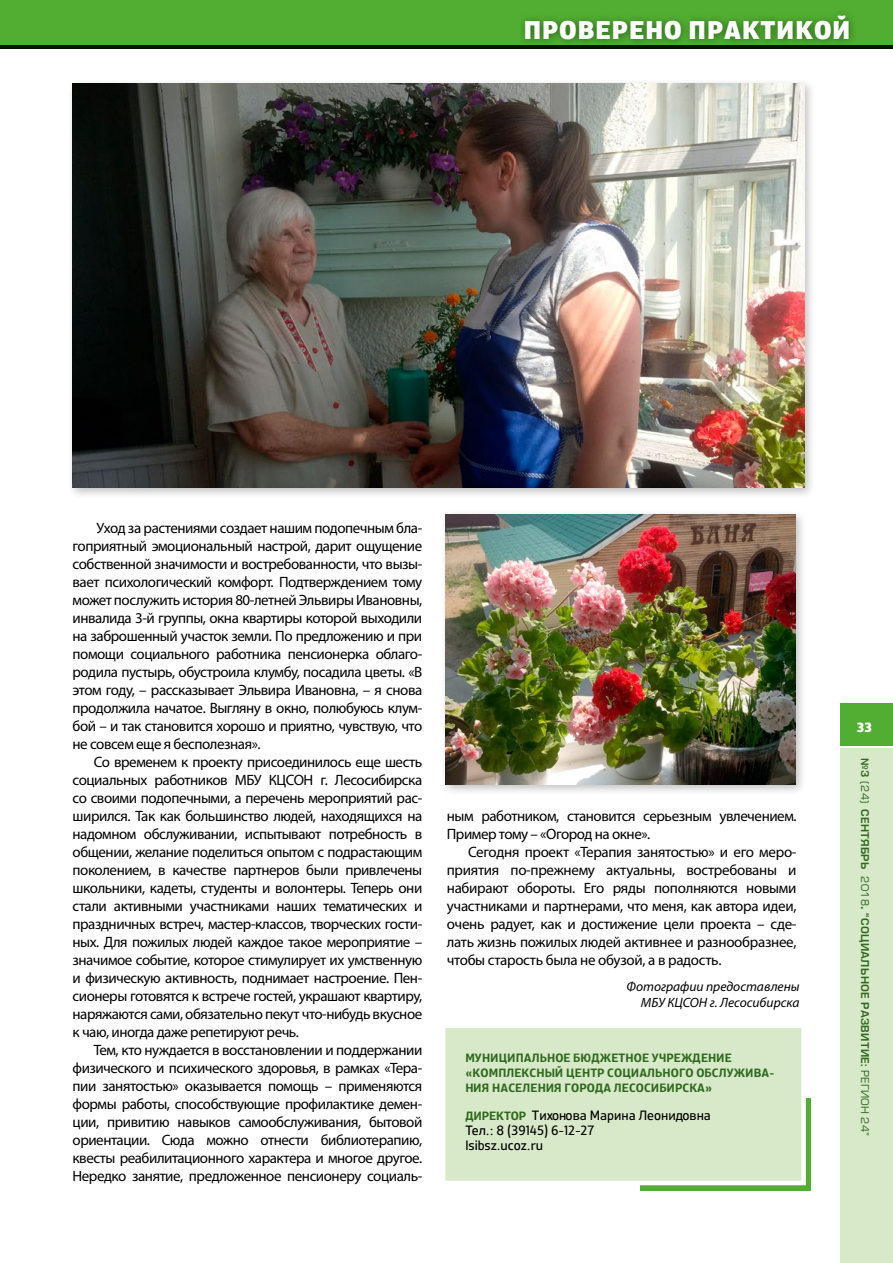
<style>
.page{position:relative;width:893px;height:1263px;background:#fff}
.page>*{position:absolute;margin:0;border:0;box-sizing:border-box;transform-origin:0 0}
.t1{font:900 25.5px "XXII Centar";letter-spacing:.04em;color:#fff}
.t2{font:15px/18px "Myriad Pro";letter-spacing:-.03em;color:#000;text-align:justify}
.t3{font:13.5px/15px "XXII Centar";color:#000}
.t4{font:italic 13.5px/16.2px "Myriad Pro";color:#000;text-align:right}
.t5{font:900 13.5px "XXII Centar";color:#fff}
.t6{font:700 12px/15px "XXII Centar";letter-spacing:.01em;color:#2e691d}
.t7{font:10.5px "Europe Demi Normal";letter-spacing:.03em;color:#2e691d}
.s1{font-weight:700;font-size:12px;color:#2e691d}
.s2{font-family:"Helvetica Neue";font-weight:500}
.s3{font-family:"Europe"}
.s4{font-family:"Europe";font-weight:700}
</style>
<div class="page">
<div style="left:841px;top:704px;width:52px;height:42px;background:#52ae32"></div>
<div style="left:841px;top:748px;width:52px;height:515px;background:#d8e9c9"></div>
<div style="left:0;top:0;width:893px;height:49px;background:#52ae32"></div>
<svg style="left:522px;top:14px;width:332px;height:30px"></svg>
<hr style="left:0;top:45px;width:893px;height:4px;background:#011400">
<div style="left:67px;top:78px;width:749px;height:421px;background:#000;opacity:.25"></div>
<img style="left:73px;top:83px;width:731px;height:405px">
<div style="left:640px;top:1098px;width:170px;height:92px;background:linear-gradient(to right,#52ae32,#52ae32)"></div>
<div style="left:441px;top:1023px;width:365px;height:162px;background:#d8e9c9;border:4px solid #fff"></div>
<div style="left:440px;top:509px;width:366px;height:287px;background:#000;opacity:.25"></div>
<img style="left:445px;top:515px;width:350px;height:269px">
<h1 class="t1" style="left:524px;top:14px;width:90px">ПРОВЕРЕНО</h1>
<h1 class="t1" style="left:689px;top:14px;width:163px">ПРАКТИ КОЙ</h1>
<h1 class="t1" style="left:592px;top:10px;width:258px">немного истории</h1>
<h1 class="t1" style="left:597px;top:14px;width:17px">Е</h1>
<h1 class="t1" style="left:597px;top:14px;width:18px">ЕЕЕЕ</h1>
<p class="t2" style="left:73px;top:518px;width:351px;text-indent:24px">Уход за растениями создает нашим подопечным бла&shy;гоприятный эмоциональный настрой, дарит ощущение собственной значимости и востребованности, что вызы&shy;вает психологический комфорт. Подтверждением тому может послужить история 80-летней Эльвиры Ивановны, инвалида 3-й группы, окна квартиры которой выходили на заброшенный участок земли. По предложению и при помощи социального работника пенсионерка облаго&shy;родила пустырь, обустроила клумбу, посадила цветы. «В этом году, – рассказывает Эльвира Ивановна, – я снова продолжила начатое. Выгляну в окно, полюбуюсь клум&shy;бой – и так становится хорошо и приятно, чувствую, что не совсем еще я бесполезная».</p>
<p class="t2" style="left:73px;top:752px;width:351px;text-indent:21px">Со временем к проекту присоединилось еще шесть социальных работников МБУ КЦСОН г. Лесосибирска со своими подопечными, а перечень мероприятий рас&shy;ширился. Так как большинство людей, находящихся на надомном обслуживании, испытывают потребность в общении, желание поделиться опытом с подрастающим поколением, в качестве партнеров были привлечены школьники, кадеты, студенты и волонтеры. Теперь они стали активными участниками наших тематических и праздничных встреч, мастер-классов, творческих гости&shy;ных. Для пожилых людей каждое такое мероприятие – значимое событие, которое стимулирует их умственную и физическую активность, поднимает настроение. Пен&shy;сионеры готовятся к встрече гостей, украшают квартиру, наряжаются сами, обязательно пекут что-нибудь вкусное к чаю, иногда даже репетируют речь.</p>
<p class="t2" style="left:73px;top:1040px;width:351px;text-indent:21px">Тем, кто нуждается в восстановлении и поддержании физического и психического здоровья, в рамках «Тера&shy;пии занятостью» оказывается помощь – применяются формы работы, способствующие профилактике демен&shy;ции, привитию навыков самообслуживания, бытовой ориентации. Сюда можно отнести библиотерапию, квесты реабилитационного характера и многое другое.<br>Нередко занятие, предложенное пенсионеру социаль-</p>
<p class="t2" style="left:447px;top:806px;width:351px">ным работником, становится серьезным увлечением.<br>Пример тому – «Огород на окне».</p>
<p class="t2" style="left:447px;top:842px;width:351px;text-indent:21px">Сегодня проект «Терапия занятостью» и его меро&shy;приятия по-прежнему актуальны, востребованы и набирают обороты. Его ряды пополняются новыми участниками и партнерами, что меня, как автора идеи, очень радует, как и достижение цели проекта – сде&shy;лать жизнь пожилых людей активнее и разнообразнее, чтобы старость была не обузой, а в радость.</p>
<p class="t4" style="left:627px;top:978px;width:175px">Фотографии предоставлены<br>МБУ КЦСОН г. Лесосибирска</p>
<p class="t6" style="left:465px;top:1051px;width:311px">МУНИЦИПАЛЬНОЕ БЮДЖЕТНОЕ УЧРЕЖДЕНИЕ «КОМПЛЕКСНЫЙ ЦЕНТР СОЦИАЛЬНОГО ОБСЛУЖИВА-<br>НИЯ НАСЕЛЕНИЯ ГОРОДА ЛЕСОСИБИРСКА»</p>
<p class="t3" style="left:465px;top:1108px;width:247px"><span class="s1">ДИРЕКТОР</span> Тихонова Марина Леонидовна<br>Тел.: 8 (39145) 6-12-27<br>lsibsz.ucoz.ru</p>
<p class="t5" style="left:857px;top:718px;width:16px">33</p>
<p class="t7" style="left:871px;top:758px;width:380px;rotate:90deg"><span class="s2">№</span>3 <span class="s3">(24)</span> СЕНТЯБРЬ <span class="s3">2018</span><span class="s4">.</span> “СОЦИАЛЬНОЕ РАЗВИТИЕ: <span class="s3">РЕГИОН 24”</span></p>
</div>
